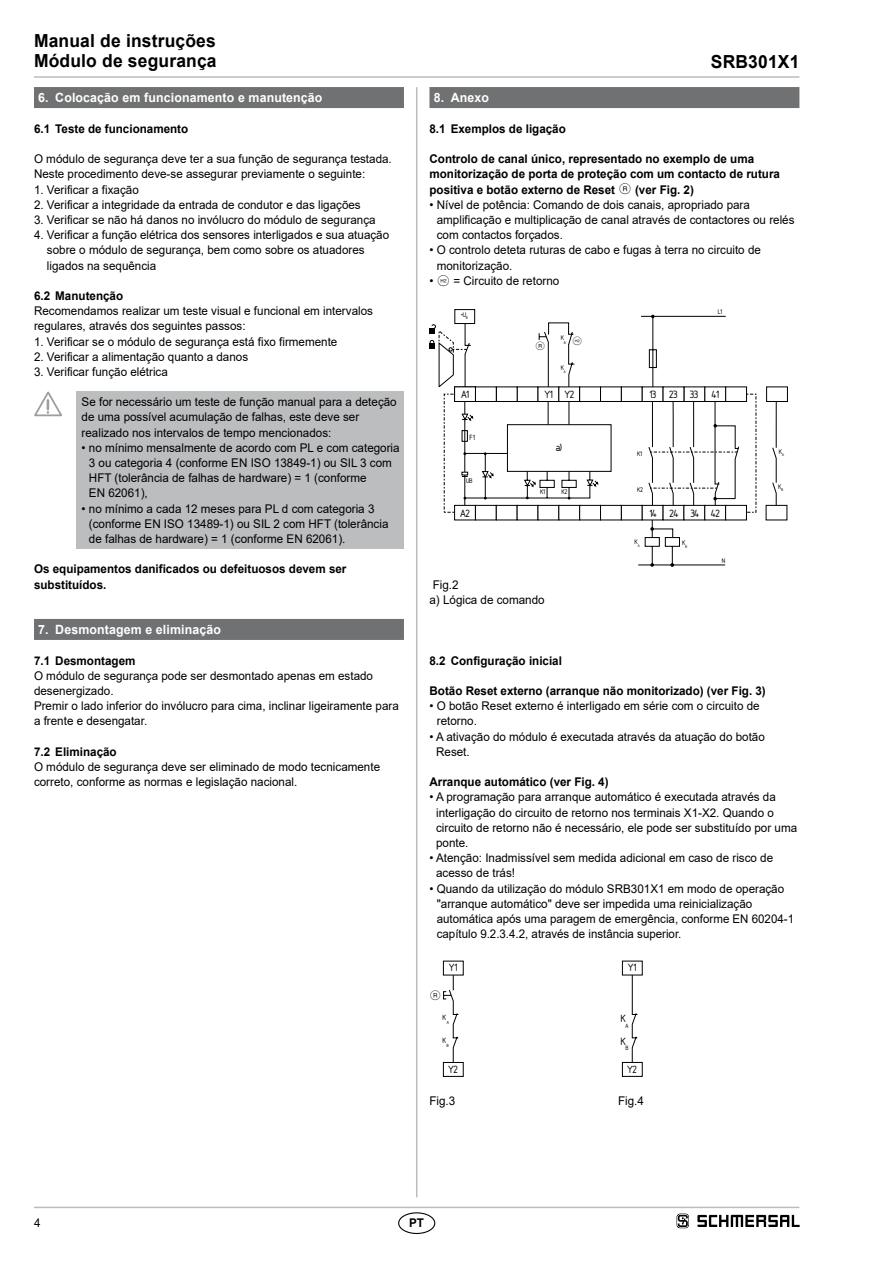
<style>
.page{position:relative;width:893px;height:1263px;background:#fff}
.page>*{position:absolute;margin:0;border:0;box-sizing:border-box;transform-origin:0 0}
.t1{font:700 18px/20.2px "Arial";letter-spacing:.01em;color:#000}
.t2{font:16.5px/22.5px "Isonorm 3098";letter-spacing:-.04em;color:#000}
.t3{font:700 12.75px "Arial";letter-spacing:.01em;color:#fff}
.t4{font:12px/15.1px "Arial";color:#000}
.t5{font:700 12px/15.1px "Arial";color:#000}
.t6{font:12px "Isonorm 3098";color:#000}
.t7{font:12px "Aessym";color:#000}
.t8{font:11.7px "Isonorm 3098";color:#000}
.t9{font:10.5px "Isonorm 3098";letter-spacing:-.04em;color:#000}
.t10{font:10.5px "Aessym";color:#000}
.s1{font-family:"Aessym";font-weight:400;font-size:13.5px}
.s2{font-family:"Aessym";font-size:13.5px}
</style>
<div class="page">
<hr style="left:34px;top:1207px;width:765px;height:1px;background:#bbbdbe">
<hr style="left:34px;top:76px;width:765px;height:2px;background:#bbbdbe">
<hr style="left:416px;top:87px;width:1px;height:1110px;background:#bbbdbe">
<div style="left:398px;top:1212px;width:37px;height:22px;border:1px solid #000;border-radius:50%"></div>
<div style="left:34px;top:87px;width:370px;height:21px;background:#707172"></div>
<div style="left:34px;top:619px;width:370px;height:21px;background:#707172"></div>
<div style="left:77px;top:391px;width:327px;height:158px;background:#bbbdbe"></div>
<svg style="left:34px;top:391px;width:28px;height:25px"></svg>
<div style="left:429px;top:87px;width:370px;height:21px;background:#707172"></div>
<div style="left:725px;top:505px;width:22px;height:15px;background:#fff;border:1px solid #000"></div>
<div style="left:766px;top:387px;width:21px;height:15px;background:#fff;border:1px solid #000"></div>
<hr style="left:638px;top:565px;width:87px;height:1px;background:#000">
<svg style="left:645px;top:520px;width:35px;height:47px"></svg>
<svg style="left:429px;top:309px;width:347px;height:197px"></svg>
<svg style="left:443px;top:961px;width:20px;height:115px"></svg>
<svg style="left:622px;top:961px;width:20px;height:115px"></svg>
<svg style="left:677px;top:1213px;width:12px;height:15px"></svg>
<svg style="left:697px;top:1215px;width:102px;height:12px"></svg>
<h1 class="t1" style="left:34px;top:31px;width:184px">Manual de instruções<br>Módulo de segurança</h1>
<p class="t3" style="left:38px;top:89px;width:286px">6. Colocação em funcionamento e manutenção</p>
<p class="t5" style="left:34px;top:121px;width:156px">6.1 Teste de funcionamento</p>
<p class="t4" style="left:34px;top:151px;width:359px">O módulo de segurança deve ter a sua função de segurança testada.<br>Neste procedimento deve-se assegurar previamente o seguinte:</p>
<p class="t4" style="left:34px;top:182px;width:106px">1. Verificar a fixação</p>
<p class="t4" style="left:34px;top:197px;width:328px">2. Verificar a integridade da entrada de condutor e das ligações</p>
<p class="t4" style="left:34px;top:212px;width:343px">3. Verificar se não há danos no invólucro do módulo de segurança</p>
<p class="t4" style="left:47px;top:227px;width:344px;text-indent:-13px">4. Verificar a função elétrica dos sensores interligados e sua atuação sobre o módulo de segurança, bem como sobre os atuadores ligados na sequência</p>
<p class="t5" style="left:34px;top:288px;width:91px">6.2 Manutenção</p>
<p class="t4" style="left:34px;top:303px;width:340px">Recomendamos realizar um teste visual e funcional em intervalos regulares, através dos seguintes passos:</p>
<p class="t4" style="left:34px;top:334px;width:305px">1. Verificar se o módulo de segurança está fixo firmemente</p>
<p class="t4" style="left:34px;top:349px;width:216px">2. Verificar a alimentação quanto a danos</p>
<p class="t4" style="left:34px;top:364px;width:135px">3. Verificar função elétrica</p>
<p class="t4" style="left:82px;top:394px;width:317px">Se for necessário um teste de função manual para a deteção de uma possível acumulação de falhas, este deve ser realizado nos intervalos de tempo mencionados:</p>
<p class="t4" style="left:89px;top:440px;width:312px;text-indent:-7px">• no mínimo mensalmente de acordo com PL e com categoria 3 ou categoria 4 (conforme EN ISO 13849-1) ou SIL 3 com HFT (tolerância de falhas de hardware) = 1 (conforme<br>EN 62061),</p>
<p class="t4" style="left:89px;top:501px;width:301px;text-indent:-7px">• no mínimo a cada 12 meses para PL d com categoria 3 (conforme EN ISO 13489-1) ou SIL 2 com HFT (tolerância de falhas de hardware) = 1 (conforme EN 62061).</p>
<p class="t5" style="left:34px;top:562px;width:314px">Os equipamentos danificados ou defeituosos devem ser substituídos.</p>
<p class="t3" style="left:38px;top:621px;width:184px">7. Desmontagem e eliminação</p>
<p class="t5" style="left:34px;top:653px;width:103px">7.1 Desmontagem</p>
<p class="t4" style="left:34px;top:668px;width:366px">O módulo de segurança pode ser desmontado apenas em estado desenergizado.<br>Premir o lado inferior do invólucro para cima, inclinar ligeiramente para a frente e desengatar.</p>
<p class="t5" style="left:34px;top:744px;width:84px">7.2 Eliminação</p>
<p class="t4" style="left:34px;top:759px;width:348px">O módulo de segurança deve ser eliminado de modo tecnicamente correto, conforme as normas e legislação nacional.</p>
<h1 class="t1" style="left:711px;top:52px;width:90px">SRB301X1</h1>
<p class="t3" style="left:434px;top:89px;width:57px">8. Anexo</p>
<p class="t5" style="left:429px;top:121px;width:138px">8.1 Exemplos de ligação</p>
<p class="t5" style="left:429px;top:151px;width:352px">Controlo de canal único, representado no exemplo de uma monitorização de porta de proteção com um contacto de rutura positiva e botão externo de Reset <span class="s1">J</span> (ver Fig. 2)</p>
<p class="t4" style="left:437px;top:197px;width:359px;text-indent:-7px">• Nível de potência: Comando de dois canais, apropriado para amplificação e multiplicação de canal através de contactores ou relés com contactos forçados.</p>
<p class="t4" style="left:437px;top:242px;width:326px;text-indent:-7px">• O controlo deteta ruturas de cabo e fugas à terra no circuito de monitorização.</p>
<p class="t4" style="left:429px;top:273px;width:131px">• <span class="s2">S</span> = Circuito de retorno</p>
<p class="t9" style="left:461px;top:308px;width:8px">+U<sub>B</sub></p>
<h2 class="t2" style="left:461px;top:381px;width:10px">A1</h2>
<p class="t8" style="left:470px;top:429px;width:7px">F1</p>
<p class="t9" style="left:466px;top:473px;width:8px">UB</p>
<h2 class="t2" style="left:461px;top:500px;width:11px">A2</h2>
<p class="t10" style="left:535px;top:341px;width:12px">J</p>
<p class="t9" style="left:561px;top:330px;width:6px">K<sub>B</sub></p>
<p class="t10" style="left:572px;top:335px;width:12px">S</p>
<p class="t9" style="left:561px;top:360px;width:7px">K<sub>A</sub></p>
<h2 class="t2" style="left:545px;top:381px;width:32px">Y1 Y2</h2>
<h2 class="t2" style="left:556px;top:434px;width:8px">a)</h2>
<p class="t9" style="left:541px;top:484px;width:6px">K1</p>
<p class="t9" style="left:562px;top:484px;width:7px">K2</p>
<p class="t4" style="left:429px;top:577px;width:117px">Fig.2<br>a) Lógica de comando</p>
<p class="t9" style="left:718px;top:304px;width:6px">L1</p>
<h2 class="t2" style="left:650px;top:381px;width:30px">13 23</h2>
<h2 class="t2" style="left:690px;top:381px;width:10px">33</h2>
<h2 class="t2" style="left:712px;top:381px;width:9px">41</h2>
<p class="t9" style="left:638px;top:446px;width:6px">K1</p>
<p class="t9" style="left:638px;top:482px;width:7px">K2</p>
<h2 class="t2" style="left:650px;top:500px;width:31px">14 24</h2>
<h2 class="t2" style="left:691px;top:500px;width:11px">34</h2>
<p class="t9" style="left:635px;top:534px;width:7px">K<sub>A</sub></p>
<p class="t9" style="left:682px;top:535px;width:6px">K<sub>B</sub></p>
<h2 class="t2" style="left:711px;top:500px;width:11px">42</h2>
<p class="t9" style="left:722px;top:553px;width:5px">N</p>
<p class="t9" style="left:779px;top:444px;width:7px">K<sub>A</sub></p>
<p class="t9" style="left:778px;top:479px;width:6px">K<sub>B</sub></p>
<p class="t5" style="left:429px;top:653px;width:134px">8.2 Configuração inicial</p>
<p class="t5" style="left:429px;top:683px;width:338px">Botão Reset externo (arranque não monitorizado) (ver Fig. 3)</p>
<p class="t4" style="left:437px;top:698px;width:324px;text-indent:-7px">• O botão Reset externo é interligado em série com o circuito de retorno.</p>
<p class="t4" style="left:436px;top:729px;width:330px;text-indent:-7px">• A ativação do módulo é executada através da atuação do botão<br>Reset.</p>
<p class="t5" style="left:429px;top:774px;width:181px">Arranque automático (ver Fig. 4)</p>
<p class="t4" style="left:436px;top:789px;width:363px;text-indent:-7px">• A programação para arranque automático é executada através da interligação do circuito de retorno nos terminais X1-X2. Quando o circuito de retorno não é necessário, ele pode ser substituído por uma ponte.</p>
<p class="t4" style="left:436px;top:850px;width:339px;text-indent:-7px">• Atenção: Inadmissível sem medida adicional em caso de risco de acesso de trás!</p>
<p class="t4" style="left:437px;top:881px;width:359px;text-indent:-7px">• Quando da utilização do módulo SRB301X1 em modo de operação "arranque automático" deve ser impedida uma reinicialização automática após uma paragem de emergência, conforme EN 60204-1 capítulo 9.2.3.4.2, através de instância superior.</p>
<p class="t7" style="left:429px;top:989px;width:13px">J</p>
<h2 class="t2" style="left:449px;top:954px;width:10px">Y1</h2>
<p class="t6" style="left:443px;top:1009px;width:8px">K<sub>A</sub></p>
<p class="t6" style="left:443px;top:1032px;width:8px">K<sub>B</sub></p>
<h2 class="t2" style="left:448px;top:1056px;width:12px">Y2</h2>
<h2 class="t2" style="left:628px;top:954px;width:10px">Y1</h2>
<h2 class="t2" style="left:621px;top:1005px;width:10px">K<sub>A<br></sub>K<sub>B</sub></h2>
<h2 class="t2" style="left:627px;top:1056px;width:11px">Y2</h2>
<p class="t4" style="left:429px;top:1093px;width:27px">Fig.3</p>
<p class="t4" style="left:618px;top:1093px;width:27px">Fig.4</p>
<p class="t4" style="left:34px;top:1215px;width:8px">4</p>
<p class="t5" style="left:409px;top:1215px;width:16px">PT</p>
</div>
